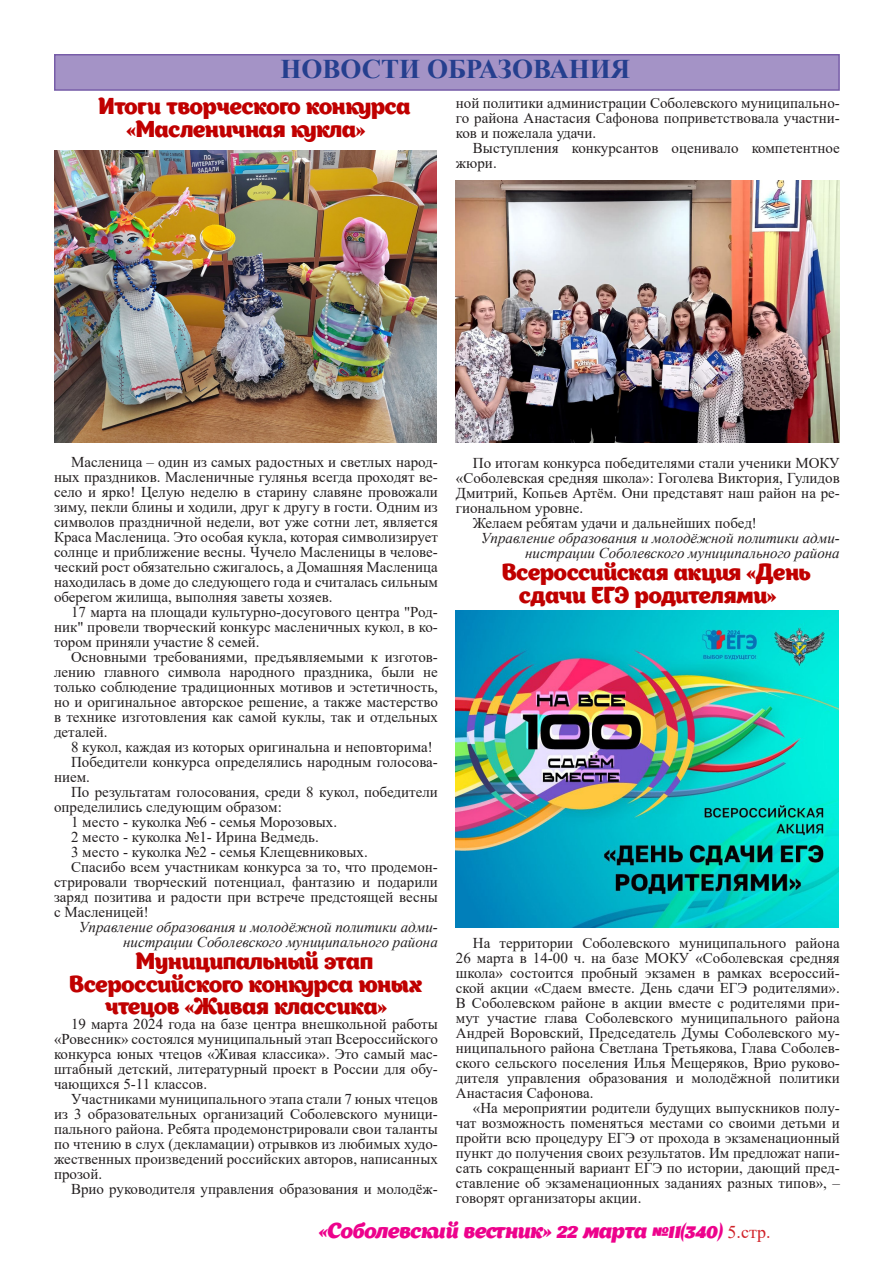
<style>
.page{position:relative;width:893px;height:1263px;background:#fff}
.page>*{position:absolute;margin:0;border:0;box-sizing:border-box;transform-origin:0 0}
.Основной_абзац{font:700 27px "Times New Roman";color:#253f8e}
.t1{font:22.5px/22.5px "Appetite";letter-spacing:-.01em;color:#c00000}
.t2{font:italic 21px "Appetite";letter-spacing:-.01em;color:#ed028c}
.t3{font:15px/15px "Times New Roman";color:#231f20;text-align:justify}
.t4{font:italic 15px/15px "Times New Roman";color:#231f20;text-align:right}
.s1{font-family:"Times New Roman";font-style:normal;font-size:18px;color:#d1232a}
</style>
<div class="page">
<div style="left:55px;top:55px;width:784px;height:35px;background:#a493c6"></div>
<div style="left:54px;top:54px;width:786px;height:37px;border:2px solid #775da8"></div>
<img style="left:54px;top:151px;width:382px;height:291px">
<img style="left:456px;top:181px;width:384px;height:261px">
<img style="left:455px;top:610px;width:384px;height:318px">
<p class="Основной_абзац" style="left:280px;top:50px;width:351px">НОВОСТИ ОБРАЗОВАНИЯ</p>
<p class="t1" style="left:127px;top:95px;width:285px;text-indent:-28px">Итоги творческого конкурса «Масленичная кукла»</p>
<p class="t3" style="left:456px;top:95px;width:385px">ной политики администрации Соболевского муниципально&shy;го района Анастасия Сафонова поприветствовала участни&shy;ков и пожелала удачи.</p>
<p class="t3" style="left:456px;top:140px;width:385px;text-indent:17px">Выступления конкурсантов оценивало компетентное жюри.</p>
<p class="t3" style="left:54px;top:454px;width:385px;text-indent:17px">Масленица – один из самых радостных и светлых народ&shy;ных праздников. Масленичные гулянья всегда проходят ве&shy;село и ярко! Целую неделю в старину славяне провожали зиму, пекли блины и ходили, друг к другу в гости. Одним из символов праздничной недели, вот уже сотни лет, является Краса Масленица. Это особая кукла, которая символизирует солнце и приближение весны. Чучело Масленицы в челове&shy;ческий рост обязательно сжигалось, а Домашняя Масленица находилась в доме до следующего года и считалась сильным оберегом жилища, выполняя заветы хозяев.</p>
<p class="t3" style="left:54px;top:604px;width:385px;text-indent:17px">17 марта на площади культурно-досугового центра "Род&shy;ник" провели творческий конкурс масленичных кукол, в ко&shy;тором приняли участие 8 семей.</p>
<p class="t3" style="left:54px;top:649px;width:385px;text-indent:17px">Основными требованиями, предъявляемыми к изготов&shy;лению главного символа народного праздника, были не только соблюдение традиционных мотивов и эстетичность, но и оригинальное авторское решение, а также мастерство в технике изготовления как самой куклы, так и отдельных деталей.</p>
<p class="t3" style="left:71px;top:739px;width:363px">8 кукол, каждая из которых оригинальна и неповторима!</p>
<p class="t3" style="left:54px;top:754px;width:385px;text-indent:17px">Победители конкурса определялись народным голосова&shy;нием.</p>
<p class="t3" style="left:54px;top:784px;width:385px;text-indent:17px">По результатам голосования, среди 8 кукол, победители определились следующим образом:</p>
<p class="t3" style="left:71px;top:814px;width:268px">1 место - куколка №6 - семья Морозовых.</p>
<p class="t3" style="left:71px;top:829px;width:249px">2 место - куколка №1- Ирина Ведмедь.</p>
<p class="t3" style="left:71px;top:844px;width:298px">3 место - куколка №2 - семья Клещевниковых.</p>
<p class="t3" style="left:54px;top:859px;width:385px;text-indent:17px">Спасибо всем участникам конкурса за то, что продемон&shy;стрировали творческий потенциал, фантазию и подарили заряд позитива и радости при встрече предстоящей весны с Масленицей!</p>
<p class="t4" style="left:79px;top:919px;width:360px">Управление образования и молодёжной политики адми&shy;нистрации Соболевского муниципального района</p>
<p class="t1" style="left:136px;top:950px;width:238px">Муниципальный этап</p>
<p class="t1" style="left:70px;top:973px;width:354px">Всероссийского конкурса юных</p>
<p class="t1" style="left:105px;top:995px;width:283px">чтецов «Живая классика»</p>
<p class="t3" style="left:54px;top:1016px;width:385px;text-indent:17px">19 марта 2024 года на базе центра внешкольной работы «Ровесник» состоялся муниципальный этап Всероссийского конкурса юных чтецов «Живая классика». Это самый мас&shy;штабный детский, литературный проект в России для обу&shy;чающихся 5-11 классов.</p>
<p class="t3" style="left:54px;top:1091px;width:385px;text-indent:17px">Участниками муниципального этапа стали 7 юных чтецов из 3 образовательных организаций Соболевского муници&shy;пального района. Ребята продемонстрировали свои таланты по чтению в слух (декламации) отрывков из любимых худо&shy;жественных произведений российских авторов, написанных прозой.</p>
<p class="t3" style="left:71px;top:1181px;width:368px">Врио руководителя управления образования и молодёж-</p>
<p class="t3" style="left:456px;top:455px;width:385px;text-indent:17px">По итогам конкурса победителями стали ученики МОКУ «Соболевская средняя школа»: Гоголева Виктория, Гулидов Дмитрий, Копьев Артём. Они представят наш район на ре&shy;гиональном уровне.</p>
<p class="t3" style="left:473px;top:515px;width:286px">Желаем ребятам удачи и дальнейших побед!</p>
<p class="t4" style="left:481px;top:530px;width:360px">Управление образования и молодёжной политики адми&shy;нистрации Соболевского муниципального района</p>
<p class="t1" style="left:519px;top:561px;width:293px;text-indent:-17px">Всероссийская акция «День сдачи ЕГЭ родителями»</p>
<p class="t3" style="left:456px;top:935px;width:385px;text-indent:17px">На территории Соболевского муниципального района 26 марта в 14-00 ч. на базе МОКУ «Соболевская средняя школа» состоится пробный экзамен в рамках всероссий&shy;ской акции «Сдаем вместе. День сдачи ЕГЭ родителями».<br>В Соболевском районе в акции вместе с родителями при&shy;мут участие глава Соболевского муниципального района Андрей Воровский, Председатель Думы Соболевского му&shy;ниципального района Светлана Третьякова, Глава Соболев&shy;ского сельского поселения Илья Мещеряков, Врио руково&shy;дителя управления образования и молодёжной политики Анастасия Сафонова.</p>
<p class="t3" style="left:456px;top:1100px;width:385px;text-indent:17px">«На мероприятии родители будущих выпускников полу&shy;чат возможность поменяться местами со своими детьми и пройти всю процедуру ЕГЭ от прохода в экзаменационный пункт до получения своих результатов. Им предложат напи&shy;сать сокращенный вариант ЕГЭ по истории, дающий пред&shy;ставление об экзаменационных заданиях разных типов», – говорят организаторы акции.</p>
<h3 class="t2" style="left:319px;top:1217px;width:453px">«Соболевский вестник» 22 марта №11(340) <span class="s1">5.стр.</span></h3>
</div>
